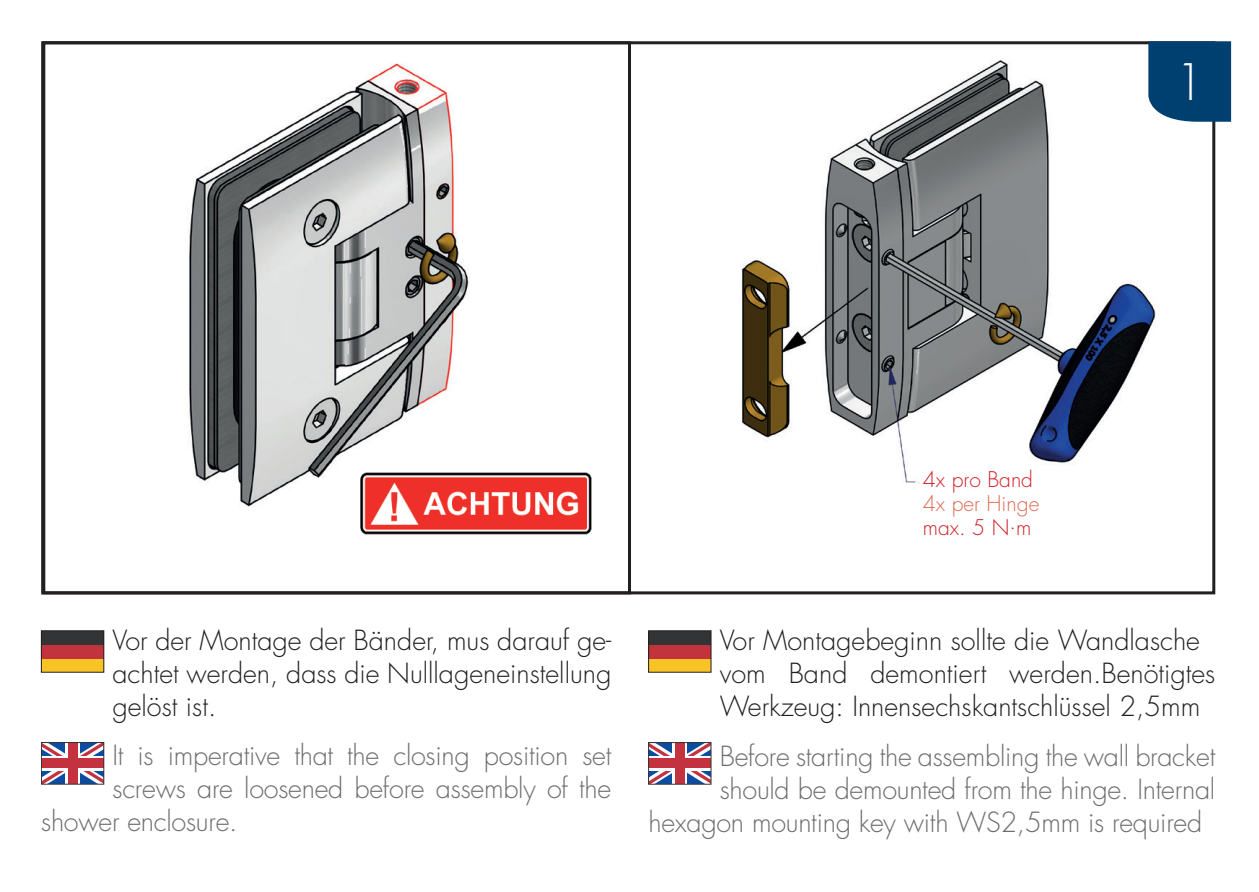
<style>
.page{position:relative;width:1259px;height:892px;background:#fff}
.page>*{position:absolute;margin:0;border:0;box-sizing:border-box;transform-origin:0 0}
.t1{font:300 48.9px "Futura";color:#fff}
.t2{font:300 27px "Futura";letter-spacing:-.01em;color:#6c6d70}
.t3{font:300 27px/33px "Futura";color:#231f20}
.t4{font:300 21px "Futura";color:#d1232a}
.t5{font:300 21px "Futura";color:#dd6c53}
</style>
<div class="page">
<img style="left:741px;top:60px;width:415px;height:424px">
<svg style="left:650px;top:744px;width:59px;height:38px"></svg>
<svg style="left:672px;top:744px;width:14px;height:38px"></svg>
<svg style="left:650px;top:756px;width:59px;height:14px"></svg>
<div style="left:675px;top:742px;width:9px;height:42px;background:#c3323e"></div>
<div style="left:648px;top:758px;width:63px;height:9px;background:#c3323e"></div>
<div style="left:648px;top:742px;width:63px;height:42px;border:1px solid #323436"></div>
<div style="left:648px;top:658px;width:63px;height:14px;background:#f8c425"></div>
<div style="left:648px;top:644px;width:63px;height:14px;background:#c2333e"></div>
<div style="left:648px;top:630px;width:63px;height:14px;background:#323436"></div>
<div style="left:648px;top:630px;width:63px;height:42px;border:1px solid #231f20"></div>
<img style="left:189px;top:63px;width:280px;height:444px">
<div style="left:42px;top:41px;width:589px;height:553px;border:3px solid #231f20"></div>
<svg style="left:43px;top:744px;width:59px;height:38px"></svg>
<svg style="left:66px;top:744px;width:14px;height:38px"></svg>
<svg style="left:43px;top:756px;width:59px;height:14px"></svg>
<div style="left:68px;top:742px;width:9px;height:42px;background:#c3323e"></div>
<div style="left:41px;top:758px;width:63px;height:9px;background:#c3323e"></div>
<div style="left:41px;top:742px;width:63px;height:42px;border:1px solid #323436"></div>
<div style="left:41px;top:658px;width:63px;height:14px;background:#f8c425"></div>
<div style="left:41px;top:644px;width:63px;height:14px;background:#c2333e"></div>
<div style="left:41px;top:630px;width:63px;height:14px;background:#323436"></div>
<div style="left:41px;top:630px;width:63px;height:42px;border:1px solid #231f20"></div>
<img style="left:351px;top:461px;width:241px;height:74px">
<svg style="left:1148px;top:41px;width:82px;height:81px;background:#0c4977"></svg>
<h1 class="t1" style="left:1174px;top:51px;width:32px">1</h1>
<p class="t3" style="left:112px;top:624px;width:500px;text-align:justify">Vor der Montage der Bänder, mus darauf ge&shy;achtet werden, dass die Nulllageneinstellung gelöst ist.</p>
<p class="t2" style="left:112px;top:738px;width:500px">It is imperative that the closing position set</p>
<p class="t2" style="left:112px;top:771px;width:500px">screws are loosened before assembly of the</p>
<p class="t2" style="left:41px;top:804px;width:198px">shower enclosure.</p>
<p class="t4" style="left:922px;top:466px;width:112px">4x pro Band</p>
<p class="t5" style="left:922px;top:490px;width:118px">4x per Hinge</p>
<p class="t4" style="left:922px;top:514px;width:110px">max. 5 N.m</p>
<p class="t3" style="left:719px;top:624px;width:497px">Vor Montagebeginn sollte die Wandlasche vom Band demontiert werden.Benötigtes<br>Werkzeug: Innensechskantschlüssel 2,5mm</p>
<p class="t2" style="left:719px;top:739px;width:497px">Before starting the assembling the wall bracket</p>
<p class="t2" style="left:719px;top:772px;width:497px">should be demounted from the hinge. Internal</p>
<p class="t2" style="left:648px;top:805px;width:555px">hexagon mounting key with WS2,5mm is required</p>
</div>
